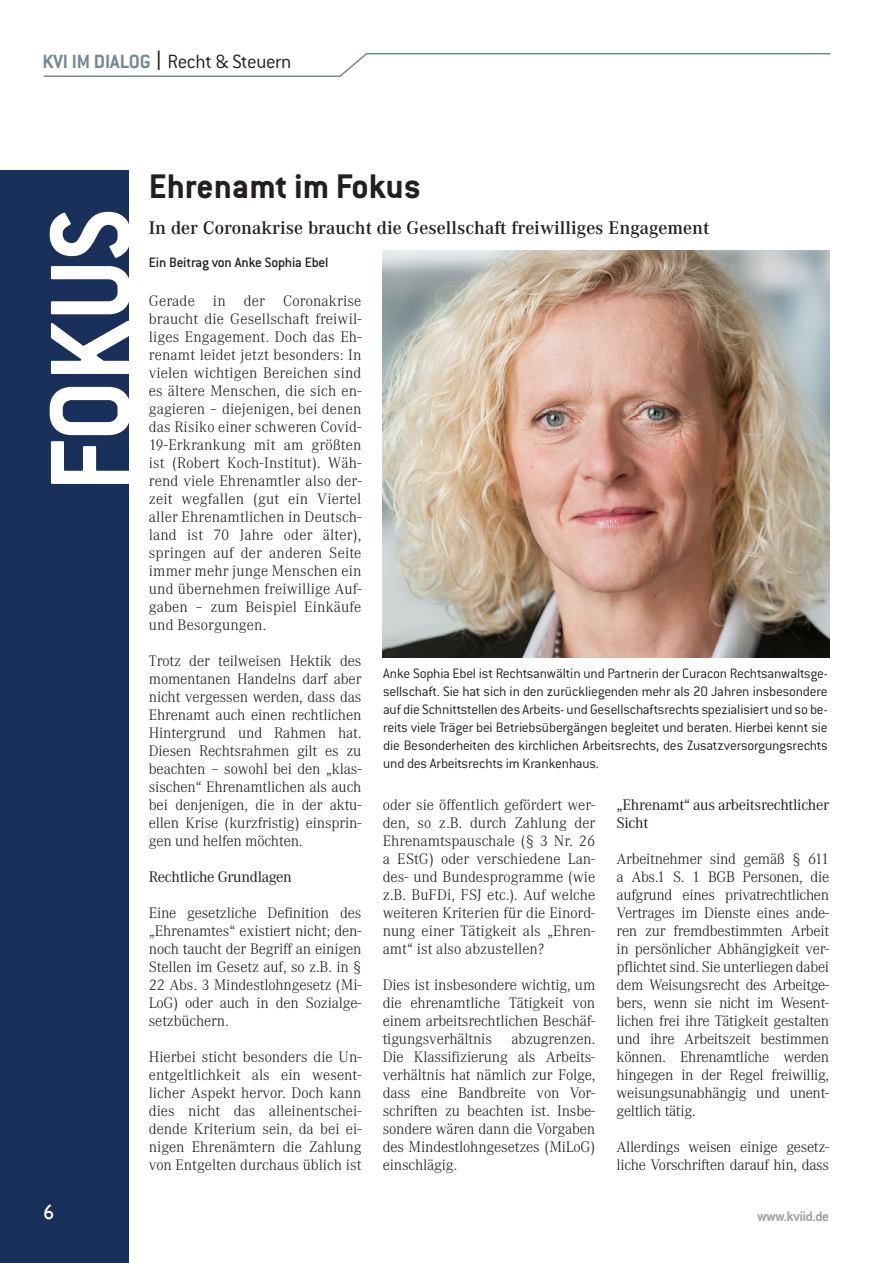
<style>
.page{position:relative;width:893px;height:1263px;background:#fff}
.page>*{position:absolute;margin:0;border:0;box-sizing:border-box;transform-origin:0 0}
.t1{font:700 124.5px "Conduit ITC";color:#fff;scale:.92 1}
.t2{font:700 37.5px "Conduit ITC";color:#231f20}
.t3{font:300 21px "Conduit ITC";letter-spacing:-.015em;color:#231f20}
.t4{font:21px "Gill Sans";color:#fff}
.t5{font:500 18px "Corporate ABQ";color:#231f20}
.t6{font:300 15px/18px "Corporate ABQ";letter-spacing:-.01em;color:#231f20;text-align:justify}
.t7{font:300 15px/18px "Conduit ITC";letter-spacing:-.015em;color:#231f20;text-align:justify}
.t8{font:15px/18px "Corporate ABQ";letter-spacing:-.02em;color:#231f20}
.t9{font:500 15px "Conduit ITC";letter-spacing:-.015em;color:#231f20}
.t10{font:500 15px "Conduit ITC";letter-spacing:-.01em;color:#a8a9ad}
.s1{font-weight:700;color:#738a95}
.s2{font-family:"Gill Sans";font-weight:400}
</style>
<div class="page">
<div style="left:0;top:170px;width:129px;height:1093px;background:#18305a"></div>
<svg style="left:43px;top:53px;width:788px;height:24px"></svg>
<img style="left:383px;top:250px;width:446px;height:407px">
<h3 class="t3" style="left:42px;top:50px;width:251px"><span class="s1">KVI IM DIALOG</span> <span class="s2">|</span> Recht &amp; Steuern</h3>
<h1 class="t1" style="left:18px;top:492px;width:308px;rotate:-90deg">FOKUS</h1>
<h1 class="t1" style="left:18px;top:636px;width:465px;rotate:-90deg">FINANZEN</h1>
<h3 class="t4" style="left:44px;top:1200px;width:12px">6</h3>
<h2 class="t2" style="left:149px;top:164px;width:274px">Ehrenamt im Fokus</h2>
<p class="t5" style="left:149px;top:217px;width:562px">In der Coronakrise braucht die Gesellschaft freiwilliges Engagement</p>
<p class="t9" style="left:149px;top:254px;width:181px">Ein Beitrag von Anke Sophia Ebel</p>
<p class="t6" style="left:149px;top:292px;width:214px">Gerade in der Coronakrise braucht die Gesellschaft freiwil&shy;liges Engagement. Doch das Eh&shy;renamt leidet jetzt besonders: In vielen wichtigen Bereichen sind es ältere Menschen, die sich en&shy;gagieren – diejenigen, bei denen das Risiko einer schweren Covid-19-Erkrankung mit am größten ist (Robert Koch-Institut). Wäh&shy;rend viele Ehrenamtler also der&shy;zeit wegfallen (gut ein Viertel aller Ehrenamtlichen in Deutsch&shy;land ist 70 Jahre oder älter), springen auf der anderen Seite immer mehr junge Menschen ein und übernehmen freiwillige Auf&shy;gaben – zum Beispiel Einkäufe und Besorgungen.</p>
<p class="t6" style="left:149px;top:652px;width:214px">Trotz der teilweisen Hektik des momentanen Handelns darf aber nicht vergessen werden, dass das Ehrenamt auch einen rechtlichen Hintergrund und Rahmen hat.<br>Diesen Rechtsrahmen gilt es zu beachten – sowohl bei den „klas&shy;sischen“ Ehrenamtlichen als auch bei denjenigen, die in der aktu&shy;ellen Krise (kurzfristig) einsprin&shy;gen und helfen möchten.</p>
<p class="t8" style="left:149px;top:868px;width:145px">Rechtliche Grundlagen</p>
<p class="t6" style="left:149px;top:904px;width:214px">Eine gesetzliche Definition des „Ehrenamtes“ existiert nicht; den&shy;noch taucht der Begriff an einigen Stellen im Gesetz auf, so z.B. in § 22 Abs. 3 Mindestlohngesetz (Mi-LoG) oder auch in den Sozialge&shy;setzbüchern.</p>
<p class="t6" style="left:149px;top:1048px;width:214px">Hierbei sticht besonders die Un&shy;entgeltlichkeit als ein wesent&shy;licher Aspekt hervor. Doch kann dies nicht das alleinentschei&shy;dende Kriterium sein, da bei ei&shy;nigen Ehrenämtern die Zahlung von Entgelten durchaus üblich ist</p>
<p class="t7" style="left:383px;top:664px;width:446px">Anke Sophia Ebel ist Rechtsanwältin und Partnerin der Curacon Rechtsanwaltsge&shy;sellschaft. Sie hat sich in den zurückliegenden mehr als 20 Jahren insbesondere auf die Schnittstellen des Arbeits- und Gesellschaftsrechts spezialisiert und so be&shy;reits viele Träger bei Betriebsübergängen begleitet und beraten. Hierbei kennt sie die Besonderheiten des kirchlichen Arbeitsrechts, des Zusatzversorgungsrechts und des Arbeitsrechts im Krankenhaus.</p>
<p class="t6" style="left:383px;top:796px;width:214px">oder sie öffentlich gefördert wer&shy;den, so z.B. durch Zahlung der Ehrenamtspauschale (§ 3 Nr. 26 a EStG) oder verschiedene Lan&shy;des- und Bundesprogramme (wie z.B. BuFDi, FSJ etc.). Auf welche weiteren Kriterien für die Einord&shy;nung einer Tätigkeit als „Ehren&shy;amt“ ist also abzustellen?</p>
<p class="t6" style="left:383px;top:976px;width:214px">Dies ist insbesondere wichtig, um die ehrenamtliche Tätigkeit von einem arbeitsrechtlichen Beschäf&shy;tigungsverhältnis</p>
<p class="t6" style="left:383px;top:1030px;width:214px;text-indent:129px">abzugrenzen.<br>Die Klassifizierung als Arbeits&shy;verhältnis hat nämlich zur Folge, dass eine Bandbreite von Vor&shy;schriften zu beachten ist. Insbe&shy;sondere wären dann die Vorgaben des Mindestlohngesetzes (MiLoG) einschlägig.</p>
<p class="t8" style="left:617px;top:796px;width:214px">„Ehrenamt“ aus arbeitsrechtlicher<br>Sicht</p>
<p class="t6" style="left:617px;top:850px;width:214px">Arbeitnehmer sind gemäß § 611 a Abs.1 S. 1 BGB Personen, die aufgrund eines privatrechtlichen Vertrages im Dienste eines ande&shy;ren zur fremdbestimmten Arbeit in persönlicher Abhängigkeit ver&shy;pflichtet sind. Sie unterliegen dabei dem Weisungsrecht des Arbeitge&shy;bers, wenn sie nicht im Wesent&shy;lichen frei ihre Tätigkeit gestalten und ihre Arbeitszeit bestimmen können. Ehrenamtliche werden hingegen in der Regel freiwillig, weisungsunabhängig und unent&shy;geltlich tätig.</p>
<p class="t6" style="left:617px;top:1138px;width:214px">Allerdings weisen einige gesetz&shy;liche Vorschriften darauf hin, dass</p>
<p class="t10" style="left:757px;top:1207px;width:73px">www.kviid.de</p>
</div>
